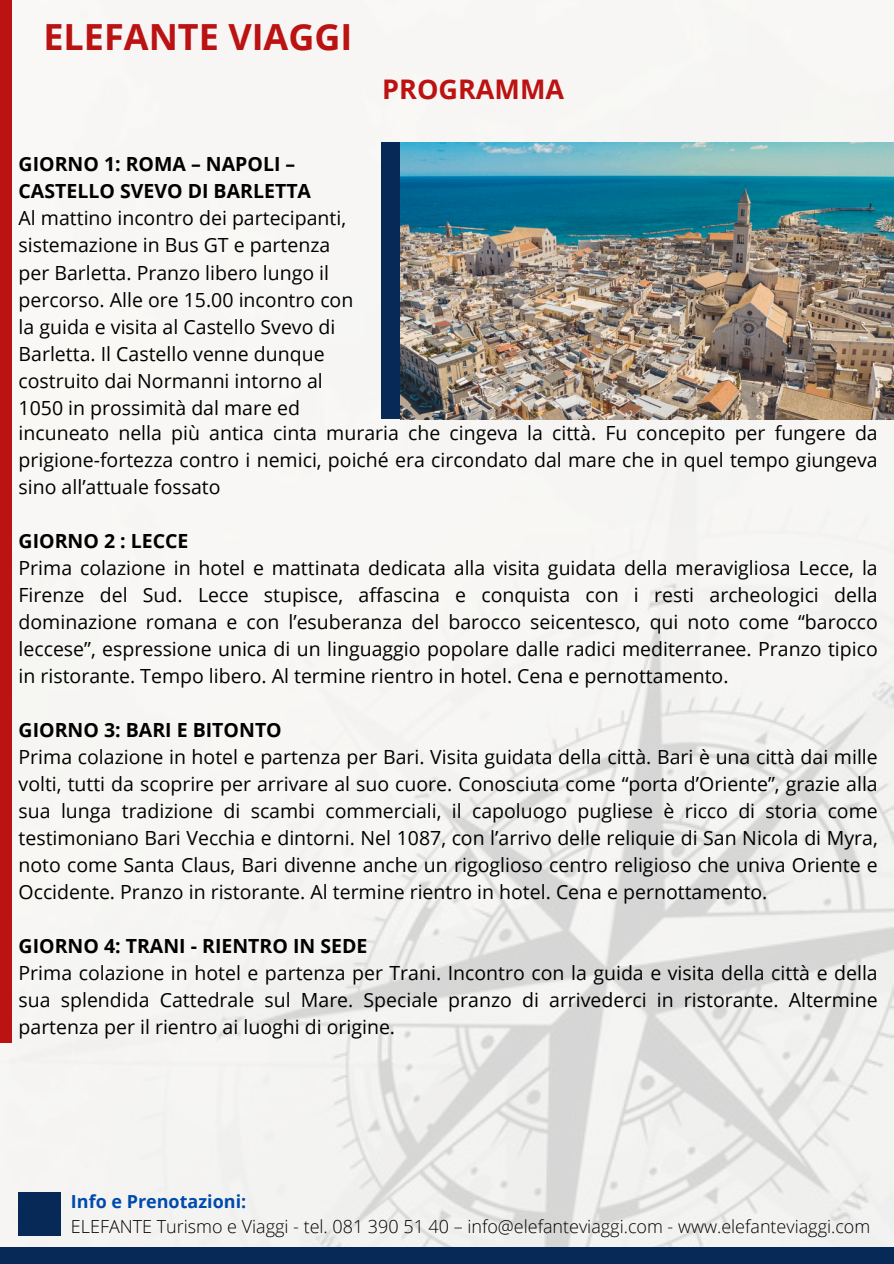
<style>
.page{position:relative;width:894px;height:1264px;background:#fff}
.page>*{position:absolute;margin:0;border:0;box-sizing:border-box;transform-origin:0 0}
.t1{font:700 36px "Open Sans";color:#bb1212}
.t2{font:700 27px "Open Sans";color:#bb1212}
.t3{font:19.5px/27px "Open Sans";color:#000;text-align:justify}
.t4{font:700 19.5px/27px "Open Sans";color:#000}
.t5{font:300 18px "Open Sans";color:#000}
.t6{font:700 18px "Open Sans";color:#004aad}
</style>
<div class="page">
<img style="left:0;top:0;width:892px;height:1247px">
<div style="left:0;top:0;width:12px;height:1042px;background:#bb1212"></div>
<div style="left:19px;top:1191px;width:42px;height:44px;background:#072957"></div>
<div style="left:0;top:1247px;width:893px;height:16px;background:#072957"></div>
<div style="left:381px;top:142px;width:56px;height:277px;background:#072957"></div>
<img style="left:400px;top:142px;width:493px;height:277px">
<h2 class="t1" style="left:43px;top:11px;width:310px">ELEFANTE VIAGGI</h2>
<p class="t2" style="left:382px;top:70px;width:183px">PROGRAMMA</p>
<p class="t4" style="left:19px;top:150px;width:294px">GIORNO 1: ROMA – NAPOLI –<br>CASTELLO SVEVO DI BARLETTA</p>
<p class="t3" style="left:19px;top:204px;width:860px;text-align:left">Al mattino incontro dei partecipanti,<br>sistemazione in Bus GT e partenza<br>per Barletta. Pranzo libero lungo il<br>percorso. Alle ore 15.00 incontro con<br>la guida e visita al Castello Svevo di<br>Barletta. Il Castello venne dunque<br>costruito dai Normanni intorno al<br>1050 in prossimità dal mare ed<br>incuneato nella più antica cinta muraria che cingeva la città. Fu concepito per fungere da prigione-fortezza contro i nemici, poiché era circondato dal mare che in quel tempo giungeva sino all’attuale fossato</p>
<p class="t4" style="left:19px;top:527px;width:171px">GIORNO 2 : LECCE</p>
<p class="t3" style="left:19px;top:554px;width:860px">Prima colazione in hotel e mattinata dedicata alla visita guidata della meravigliosa Lecce, la Firenze del Sud. Lecce stupisce, affascina e conquista con i resti archeologici della dominazione romana e con l’esuberanza del barocco seicentesco, qui noto come “barocco leccese”, espressione unica di un linguaggio popolare dalle radici mediterranee. Pranzo tipico in ristorante. Tempo libero. Al termine rientro in hotel. Cena e pernottamento.</p>
<p class="t4" style="left:19px;top:716px;width:265px">GIORNO 3: BARI E BITONTO</p>
<p class="t3" style="left:19px;top:743px;width:860px">Prima colazione in hotel e partenza per Bari. Visita guidata della città. Bari è una città dai mille volti, tutti da scoprire per arrivare al suo cuore. Conosciuta come “porta d’Oriente”, grazie alla sua lunga tradizione di scambi commerciali, il capoluogo pugliese è ricco di storia come testimoniano Bari Vecchia e dintorni. Nel 1087, con l’arrivo delle reliquie di San Nicola di Myra, noto come Santa Claus, Bari divenne anche un rigoglioso centro religioso che univa Oriente e Occidente. Pranzo in ristorante. Al termine rientro in hotel. Cena e pernottamento.</p>
<p class="t4" style="left:19px;top:932px;width:350px">GIORNO 4: TRANI - RIENTRO IN SEDE</p>
<p class="t3" style="left:19px;top:959px;width:860px">Prima colazione in hotel e partenza per Trani. Incontro con la guida e visita della città e della sua splendida Cattedrale sul Mare. Speciale pranzo di arrivederci in ristorante. Altermine partenza per il rientro ai luoghi di origine.</p>
<p class="t6" style="left:71px;top:1189px;width:177px">Info e Prenotazioni:</p>
<p class="t5" style="left:71px;top:1213px;width:800px">ELEFANTE Turismo e Viaggi - tel. 081 390 51 40 – info@elefanteviaggi.com - www.elefanteviaggi.com</p>
</div>
